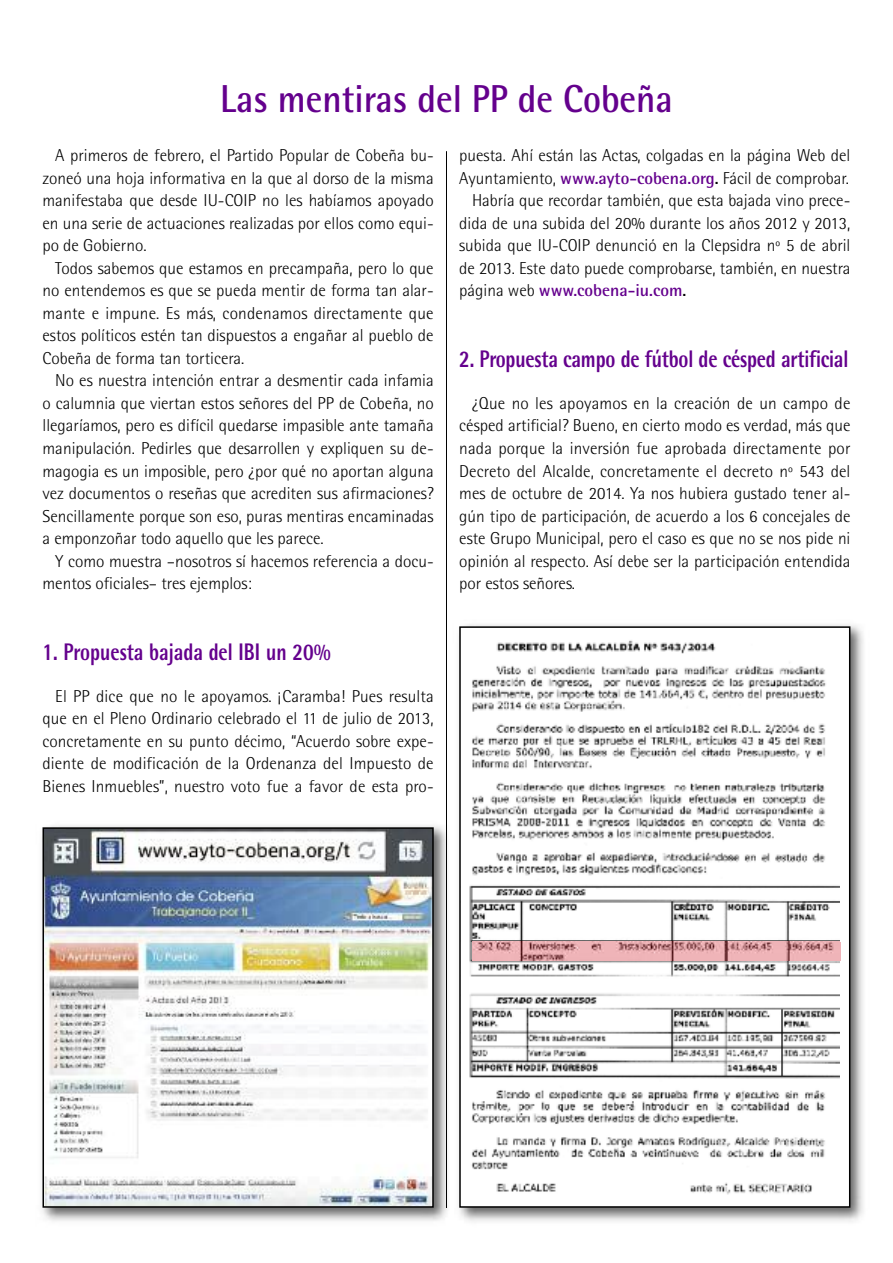
<style>
.page{position:relative;width:893px;height:1263px;background:#fff}
.page>*{position:absolute;margin:0;border:0;box-sizing:border-box;transform-origin:0 0}
.t1{font:700 39px "Rotis Semi Sans";color:#64008d;scale:.92 1}
.t2{font:800 24px "Rotis Semi Sans";letter-spacing:-.01em;color:#64008d;scale:.8 1}
.t3{font:300 17.25px/22.5px "Rotis Semi Sans";color:#000;text-align:justify}
.t4{font:700 17.25px "Rotis Semi Sans";color:#64008d}
.s1{font-weight:700;color:#64008d}
.s2{font-weight:700}
.s3{font-weight:300;color:#000}
.s4{color:#000}
</style>
<div class="page">
<hr style="left:446px;top:151px;width:1px;height:1057px;background:#000">
<img style="left:459px;top:624px;width:405px;height:598px">
<img style="left:462px;top:629px;width:378px;height:576px">
<div style="left:459px;top:626px;width:391px;height:582px;border:2px solid #000"></div>
<svg style="left:840px;top:942px;width:1px;height:18px"></svg>
<img style="left:472px;top:942px;width:368px;height:18px">
<img style="left:42px;top:825px;width:406px;height:396px">
<img style="left:446px;top:825px;width:1px;height:383px">
<img style="left:46px;top:830px;width:385px;height:375px">
<div style="left:43px;top:827px;width:391px;height:381px;border:2px solid #000"></div>
<h1 class="t1" style="left:220px;top:85px;width:493px">Las mentiras del PP de Cobeña</h1>
<p class="t3" style="left:43px;top:146px;width:393px;text-indent:13px">A primeros de febrero, el Partido Popular de Cobeña bu&shy;zoneó una hoja informativa en la que al dorso de la misma manifestaba que desde IU-COIP no les habíamos apoyado en una serie de actuaciones realizadas por ellos como equi&shy;po de Gobierno.</p>
<p class="t3" style="left:43px;top:259px;width:393px;text-indent:13px">Todos sabemos que estamos en precampaña, pero lo que no entendemos es que se pueda mentir de forma tan alar&shy;mante e impune. Es más, condenamos directamente que estos políticos estén tan dispuestos a engañar al pueblo de Cobeña de forma tan torticera.</p>
<p class="t3" style="left:43px;top:371px;width:393px;text-indent:13px">No es nuestra intención entrar a desmentir cada infamia o calumnia que viertan estos señores del PP de Cobeña, no llegaríamos, pero es difícil quedarse impasible ante tamaña manipulación. Pedirles que desarrollen y expliquen su de&shy;magogia es un imposible, pero ¿por qué no aportan alguna vez documentos o reseñas que acrediten sus afirmaciones?<br>Sencillamente porque son eso, puras mentiras encaminadas a emponzoñar todo aquello que les parece.</p>
<p class="t3" style="left:43px;top:551px;width:393px;text-indent:13px">Y como muestra –nosotros sí hacemos referencia a docu&shy;mentos oficiales– tres ejemplos:</p>
<h2 class="t2" style="left:43px;top:643px;width:362px">1. Propuesta bajada del IBI un 20%</h2>
<p class="t3" style="left:43px;top:686px;width:393px;text-indent:13px">El PP dice que no le apoyamos. ¡Caramba! Pues resulta que en el Pleno Ordinario celebrado el 11 de julio de 2013, concretamente en su punto décimo, “Acuerdo sobre expe&shy;diente de modificación de la Ordenanza del Impuesto de Bienes Inmuebles”, nuestro voto fue a favor de esta pro-</p>
<p class="t3" style="left:459px;top:146px;width:393px">puesta. Ahí están las Actas, colgadas en la página Web del</p>
<p class="t3" style="left:459px;top:169px;width:391px">Ayuntamiento, <span class="s1">www.ayto-cobena.org</span><span class="s2">.</span> Fácil de comprobar.</p>
<p class="t3" style="left:472px;top:191px;width:380px">Habría que recordar también, que esta bajada vino prece-</p>
<p class="t3" style="left:459px;top:214px;width:393px">dida de una subida del 20% durante los años 2012 y 2013,</p>
<p class="t3" style="left:459px;top:236px;width:393px">subida que IU-COIP denunció en la Clepsidra nº 5 de abril</p>
<p class="t3" style="left:459px;top:259px;width:393px">de 2013. Este dato puede comprobarse, también, en nuestra</p>
<p class="t4" style="left:459px;top:285px;width:229px"><span class="s3">página web</span> www.cobena-iu.com<span class="s4">.</span></p>
<h2 class="t2" style="left:459px;top:350px;width:488px">2. Propuesta campo de fútbol de césped artificial</h2>
<p class="t3" style="left:459px;top:394px;width:393px;text-indent:13px">¿Que no les apoyamos en la creación de un campo de césped artificial? Bueno, en cierto modo es verdad, más que nada porque la inversión fue aprobada directamente por Decreto del Alcalde, concretamente el decreto nº 543 del mes de octubre de 2014. Ya nos hubiera gustado tener al&shy;gún tipo de participación, de acuerdo a los 6 concejales de este Grupo Municipal, pero el caso es que no se nos pide ni opinión al respecto. Así debe ser la participación entendida por estos señores.</p>
</div>
